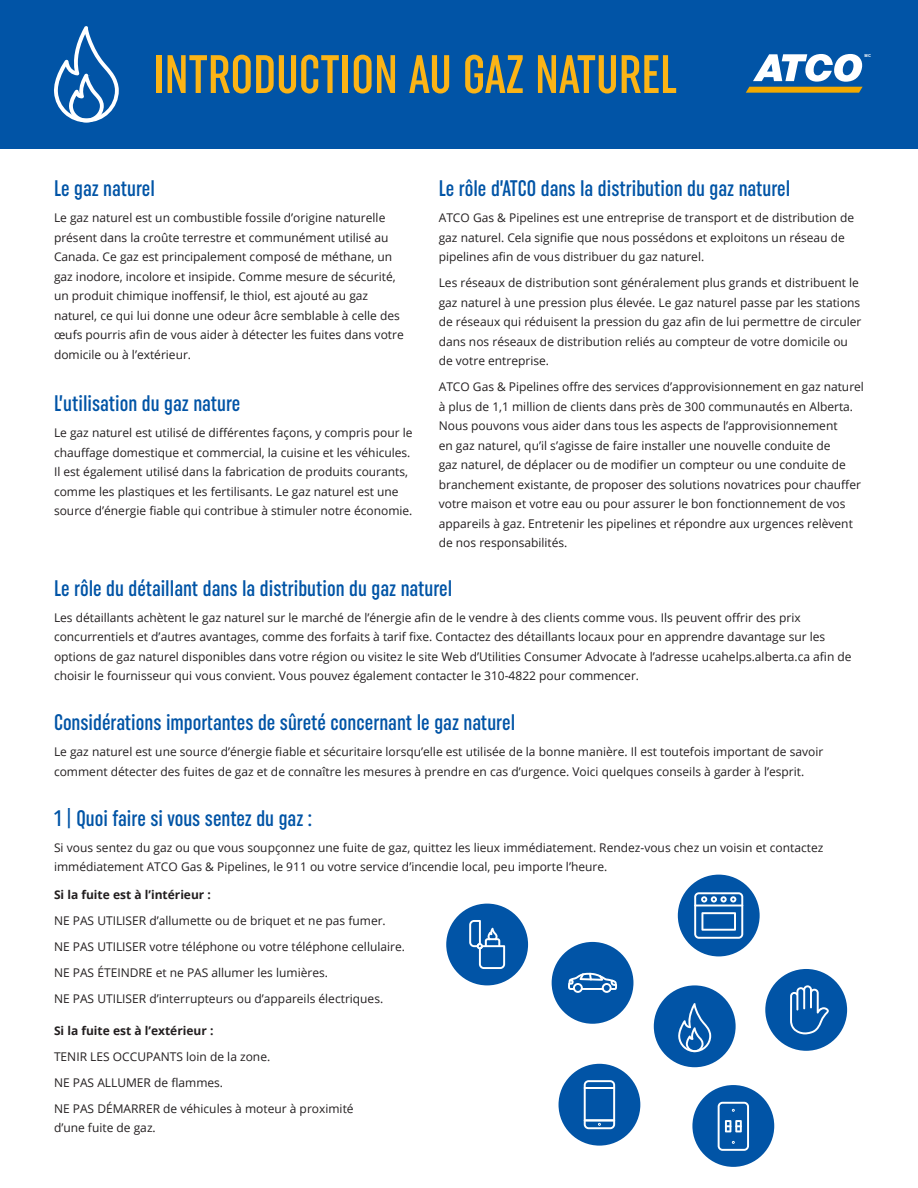
<style>
.page{position:relative;width:918px;height:1188px;background:#fff}
.page>*{position:absolute;margin:0;border:0;box-sizing:border-box;transform-origin:0 0}
.t1{font:500 extra-condensed 54px "Uniform";color:#fbb416}
.t2{font:500 extra-condensed 22.5px "Uniform";color:#0154a6}
.t3{font:12px/19.5px "Open Sans";color:#231f20}
.t4{font:700 12px "Open Sans";color:#231f20}
.t5{font:700 4.05px "Arial";color:#fff}
</style>
<div class="page">
<div style="left:0;top:0;width:918px;height:148px;background:#0154a6"></div>
<svg style="left:54px;top:26px;width:65px;height:96px"></svg>
<div style="left:559px;top:1064px;width:81px;height:82px;background:#0154a6;border-radius:50%"></div>
<svg style="left:584px;top:1080px;width:31px;height:49px"></svg>
<div style="left:692px;top:1085px;width:82px;height:82px;background:#0154a6;border-radius:50%"></div>
<svg style="left:718px;top:1102px;width:31px;height:49px"></svg>
<div style="left:765px;top:969px;width:82px;height:82px;background:#0154a6;border-radius:50%"></div>
<svg style="left:790px;top:985px;width:39px;height:49px"></svg>
<div style="left:654px;top:985px;width:82px;height:82px;background:#0154a6;border-radius:50%"></div>
<svg style="left:678px;top:1003px;width:33px;height:49px"></svg>
<div style="left:552px;top:942px;width:81px;height:82px;background:#0154a6;border-radius:50%"></div>
<svg style="left:568px;top:973px;width:49px;height:20px"></svg>
<div style="left:446px;top:904px;width:82px;height:81px;background:#0154a6;border-radius:50%"></div>
<svg style="left:469px;top:920px;width:36px;height:49px"></svg>
<div style="left:678px;top:875px;width:82px;height:81px;background:#0154a6;border-radius:50%"></div>
<svg style="left:694px;top:892px;width:49px;height:47px"></svg>
<svg style="left:746px;top:54px;width:117px;height:39px"></svg>
<p class="t1" style="left:153px;top:43px;width:526px">INTRODUCTION AU GAZ NATUREL</p>
<p class="t5" style="left:865px;top:53px;width:8px">MC</p>
<p class="t2" style="left:439px;top:176px;width:353px">Le rôle d’ATCO dans la distribution du gaz naturel</p>
<p class="t3" style="left:439px;top:208px;width:417px">ATCO Gas &amp; Pipelines est une entreprise de transport et de distribution de gaz naturel. Cela signifie que nous possédons et exploitons un réseau de pipelines afin de vous distribuer du gaz naturel.</p>
<p class="t3" style="left:439px;top:273px;width:424px">Les réseaux de distribution sont généralement plus grands et distribuent le gaz naturel à une pression plus élevée. Le gaz naturel passe par les stations de réseaux qui réduisent la pression du gaz afin de lui permettre de circuler dans nos réseaux de distribution reliés au compteur de votre domicile ou de votre entreprise.</p>
<p class="t3" style="left:439px;top:377px;width:427px">ATCO Gas &amp; Pipelines offre des services d’approvisionnement en gaz naturel à plus de 1,1 million de clients dans près de 300 communautés en Alberta.<br>Nous pouvons vous aider dans tous les aspects de l’approvisionnement<br>en gaz naturel, qu’il s’agisse de faire installer une nouvelle conduite de<br>gaz naturel, de déplacer ou de modifier un compteur ou une conduite de branchement existante, de proposer des solutions novatrices pour chauffer votre maison et votre eau ou pour assurer le bon fonctionnement de vos appareils à gaz. Entretenir les pipelines et répondre aux urgences relèvent de nos responsabilités.</p>
<p class="t2" style="left:54px;top:575px;width:400px">Le rôle du détaillant dans la distribution du gaz naturel</p>
<p class="t3" style="left:54px;top:607px;width:799px">Les détaillants achètent le gaz naturel sur le marché de l’énergie afin de le vendre à des clients comme vous. Ils peuvent offrir des prix concurrentiels et d’autres avantages, comme des forfaits à tarif fixe. Contactez des détaillants locaux pour en apprendre davantage sur les options de gaz naturel disponibles dans votre région ou visitez le site Web d’Utilities Consumer Advocate à l’adresse ucahelps.alberta.ca afin de choisir le fournisseur qui vous convient. Vous pouvez également contacter le 310-4822 pour commencer.</p>
<p class="t2" style="left:54px;top:176px;width:102px">Le gaz naturel</p>
<p class="t3" style="left:54px;top:208px;width:351px">Le gaz naturel est un combustible fossile d’origine naturelle présent dans la croûte terrestre et communément utilisé au Canada. Ce gaz est principalement composé de méthane, un gaz inodore, incolore et insipide. Comme mesure de sécurité, un produit chimique inoffensif, le thiol, est ajouté au gaz naturel, ce qui lui donne une odeur âcre semblable à celle des œufs pourris afin de vous aider à détecter les fuites dans votre domicile ou à l’extérieur.</p>
<p class="t2" style="left:54px;top:390px;width:188px">L’utilisation du gaz nature</p>
<p class="t3" style="left:54px;top:423px;width:360px">Le gaz naturel est utilisé de différentes façons, y compris pour le chauffage domestique et commercial, la cuisine et les véhicules.<br>Il est également utilisé dans la fabrication de produits courants, comme les plastiques et les fertilisants. Le gaz naturel est une source d’énergie fiable qui contribue à stimuler notre économie.</p>
<p class="t2" style="left:54px;top:710px;width:463px">Considérations importantes de sûreté concernant le gaz naturel</p>
<p class="t3" style="left:54px;top:742px;width:771px">Le gaz naturel est une source d’énergie fiable et sécuritaire lorsqu’elle est utilisée de la bonne manière. Il est toutefois important de savoir comment détecter des fuites de gaz et de connaître les mesures à prendre en cas d’urgence. Voici quelques conseils à garder à l’esprit.</p>
<p class="t2" style="left:54px;top:805px;width:260px">1 | Quoi faire si vous sentez du gaz :</p>
<p class="t3" style="left:54px;top:837px;width:771px">Si vous sentez du gaz ou que vous soupçonnez une fuite de gaz, quittez les lieux immédiatement. Rendez-vous chez un voisin et contactez immédiatement ATCO Gas &amp; Pipelines, le 911 ou votre service d’incendie local, peu importe l’heure.</p>
<p class="t4" style="left:54px;top:886px;width:158px">Si la fuite est à l’intérieur :</p>
<p class="t3" style="left:54px;top:910px;width:333px">NE PAS UTILISER d’allumette ou de briquet et ne pas fumer.</p>
<p class="t3" style="left:54px;top:936px;width:352px">NE PAS UTILISER votre téléphone ou votre téléphone cellulaire.</p>
<p class="t3" style="left:54px;top:962px;width:276px">NE PAS ÉTEINDRE et ne PAS allumer les lumières.</p>
<p class="t3" style="left:54px;top:988px;width:331px">NE PAS UTILISER d’interrupteurs ou d’appareils électriques.</p>
<p class="t4" style="left:54px;top:1022px;width:161px">Si la fuite est à l’extérieur :</p>
<p class="t3" style="left:54px;top:1046px;width:218px">TENIR LES OCCUPANTS loin de la zone.</p>
<p class="t3" style="left:54px;top:1072px;width:171px">NE PAS ALLUMER de flammes.</p>
<p class="t3" style="left:54px;top:1098px;width:301px">NE PAS DÉMARRER de véhicules à moteur à proximité d’une fuite de gaz.</p>
</div>
